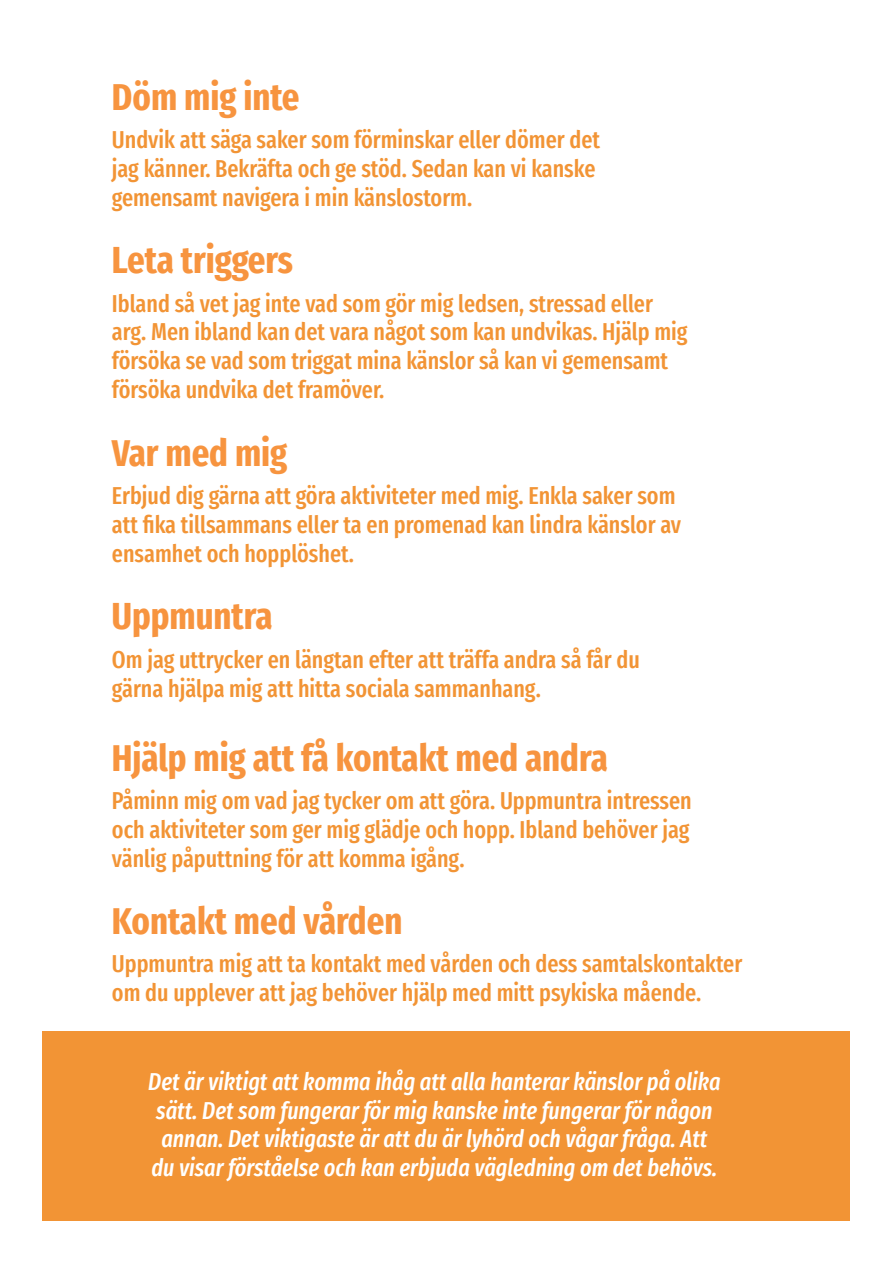
<style>
.page{position:relative;width:893px;height:1263px;background:#fff}
.page>*{position:absolute;margin:0;border:0;box-sizing:border-box;transform-origin:0 0}
.t1{font:700 extra-condensed 37.5px "Fira Sans";color:#f7943f}
.t2{font:500 extra-condensed 24px/28.8px "Fira Sans";color:#f29435}
.t3{font:italic 500 extra-condensed 24px/28.8px "Fira Sans";color:#fff;text-align:center}
</style>
<div class="page">
<div style="left:43px;top:1031px;width:807px;height:189px;background:#f29435"></div>
<p class="t1" style="left:112px;top:66px;width:189px">Döm mig inte</p>
<p class="t2" style="left:112px;top:124px;width:490px">Undvik att säga saker som förminskar eller dömer det jag känner. Bekräfta och ge stöd. Sedan kan vi kanske gemensamt navigera i min känslostorm.</p>
<p class="t1" style="left:112px;top:229px;width:183px">Leta triggers</p>
<p class="t2" style="left:112px;top:288px;width:577px">Ibland så vet jag inte vad som gör mig ledsen, stressad eller arg. Men ibland kan det vara något som kan undvikas. Hjälp mig försöka se vad som triggat mina känslor så kan vi gemensamt försöka undvika det framöver.</p>
<p class="t1" style="left:112px;top:422px;width:177px">Var med mig</p>
<p class="t2" style="left:112px;top:480px;width:571px">Erbjud dig gärna att göra aktiviteter med mig. Enkla saker som att fika tillsammans eller ta en promenad kan lindra känslor av ensamhet och hopplöshet.</p>
<p class="t1" style="left:112px;top:585px;width:162px">Uppmuntra</p>
<p class="t2" style="left:112px;top:644px;width:529px">Om jag uttrycker en längtan efter att träffa andra så får du gärna hjälpa mig att hitta sociala sammanhang.</p>
<p class="t1" style="left:112px;top:726px;width:497px">Hjälp mig att få kontakt med andra</p>
<p class="t2" style="left:112px;top:785px;width:581px;text-align:justify">Påminn mig om vad jag tycker om att göra. Uppmuntra intressen och aktiviteter som ger mig glädje och hopp. Ibland behöver jag vänlig påputtning för att komma igång.</p>
<p class="t1" style="left:112px;top:890px;width:292px">Kontakt med vården</p>
<p class="t2" style="left:112px;top:948px;width:632px">Uppmuntra mig att ta kontakt med vården och dess samtalskontakter om du upplever att jag behöver hjälp med mitt psykiska mående.</p>
<p class="t3" style="left:148px;top:1066px;width:574px">Det är viktigt att komma ihåg att alla hanterar känslor på olika sätt. Det som fungerar för mig kanske inte fungerar för någon annan. Det viktigaste är att du är lyhörd och vågar fråga. Att du visar förståelse och kan erbjuda vägledning om det behövs.</p>
</div>
